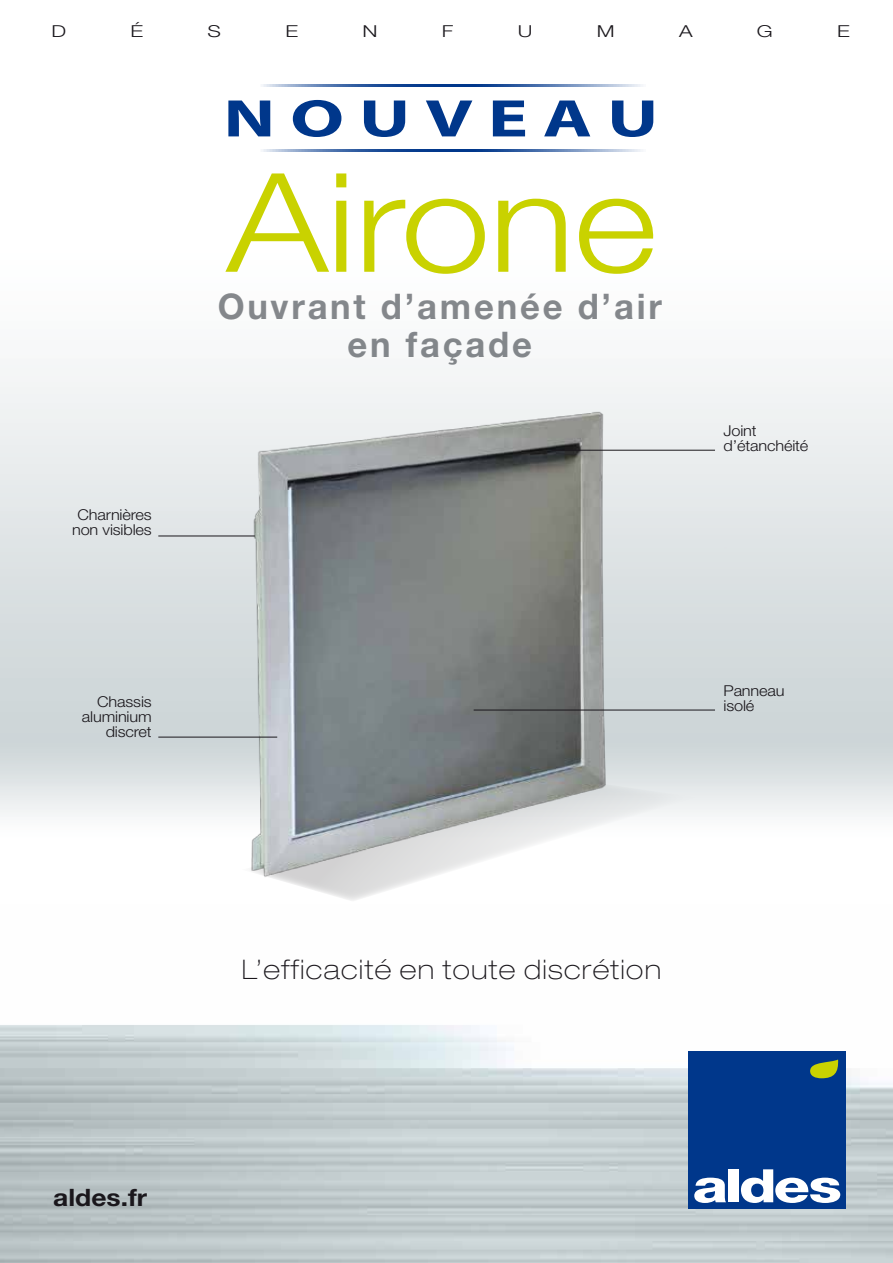
<style>
.page{position:relative;width:893px;height:1263px;background:#fff}
.page>*{position:absolute;margin:0;border:0;box-sizing:border-box;transform-origin:0 0}
.t1{font:300 137.55px "Helvetica Neue";letter-spacing:-.01em;color:#c9d200;scale:1.17 1}
.t2{font:700 53.25px "Myriad Pro";letter-spacing:.2em;color:#00378b;scale:1.41 1}
.t3{font:700 35.4px/38.2px "Helvetica Neue";letter-spacing:.08em;color:rgb(15 21 29/.5);text-align:center}
.t4{font:100 expanded 27px "Helvetica Neue";letter-spacing:.05em;color:#1a171c}
.t5{font:700 24px "Helvetica Neue";color:#1a171c;scale:1.1 1}
.t6{font:300 16.5px "Helvetica Neue";color:#1a171c;scale:1.3 1}
.t7{font:300 15px/15px "Helvetica Neue";letter-spacing:-.01em;color:#1a171c;scale:1.09 1}
</style>
<div class="page">
<img style="left:0;top:84px;width:893px;height:732px">
<svg style="left:664px;top:780px;width:31px;height:36px"></svg>
<img style="left:0;top:1025px;width:893px;height:238px">
<div style="left:688px;top:1051px;width:157px;height:157px;background:#00378b"></div>
<svg style="left:694px;top:1178px;width:32px;height:25px"></svg>
<div style="left:728px;top:1169px;width:11px;height:33px;background:#fff"></div>
<svg style="left:741px;top:1169px;width:99px;height:34px"></svg>
<svg style="left:810px;top:1059px;width:29px;height:19px"></svg>
<svg style="left:257px;top:85px;width:388px;height:1px"></svg>
<svg style="left:257px;top:150px;width:388px;height:1px"></svg>
<hr style="left:158px;top:536px;width:190px;height:1px;background:#1a171c">
<img style="left:219px;top:387px;width:445px;height:514px">
<hr style="left:474px;top:710px;width:241px;height:1px;background:#1a171c">
<hr style="left:552px;top:450px;width:163px;height:1px;background:#1a171c">
<hr style="left:158px;top:737px;width:119px;height:1px;background:#1a171c">
<p class="t6" style="left:51px;top:21px;width:13px">D</p>
<p class="t6" style="left:130px;top:21px;width:11px">É</p>
<p class="t6" style="left:207px;top:21px;width:12px">S</p>
<p class="t6" style="left:285px;top:21px;width:11px">E</p>
<p class="t6" style="left:362px;top:21px;width:13px">N</p>
<p class="t6" style="left:442px;top:21px;width:10px">F</p>
<p class="t6" style="left:518px;top:21px;width:13px">U</p>
<p class="t6" style="left:597px;top:21px;width:15px">M</p>
<p class="t6" style="left:679px;top:21px;width:12px">A</p>
<p class="t6" style="left:757px;top:21px;width:14px">G</p>
<p class="t6" style="left:837px;top:21px;width:11px">E</p>
<h2 class="t2" style="left:223px;top:89px;width:310px">NOUVEAU</h2>
<p class="t7" style="left:72px;top:507px;width:75px;text-align:center">Charnières non visibles</p>
<p class="t7" style="left:82px;top:694px;width:66px;text-align:right">Chassis aluminium discret</p>
<h1 class="t1" style="left:227px;top:139px;width:369px">Airone</h1>
<h3 class="t3" style="left:218px;top:286px;width:446px">Ouvrant d’amenée d’air en façade</h3>
<p class="t7" style="left:723px;top:422px;width:79px">Joint d’étanchéité</p>
<p class="t7" style="left:723px;top:682px;width:58px">Panneau isolé</p>
<h3 class="t5" style="left:53px;top:1182px;width:87px">aldes.fr</h3>
<h3 class="t4" style="left:242px;top:953px;width:421px">L’efficacité en toute discrétion</h3>
</div>
